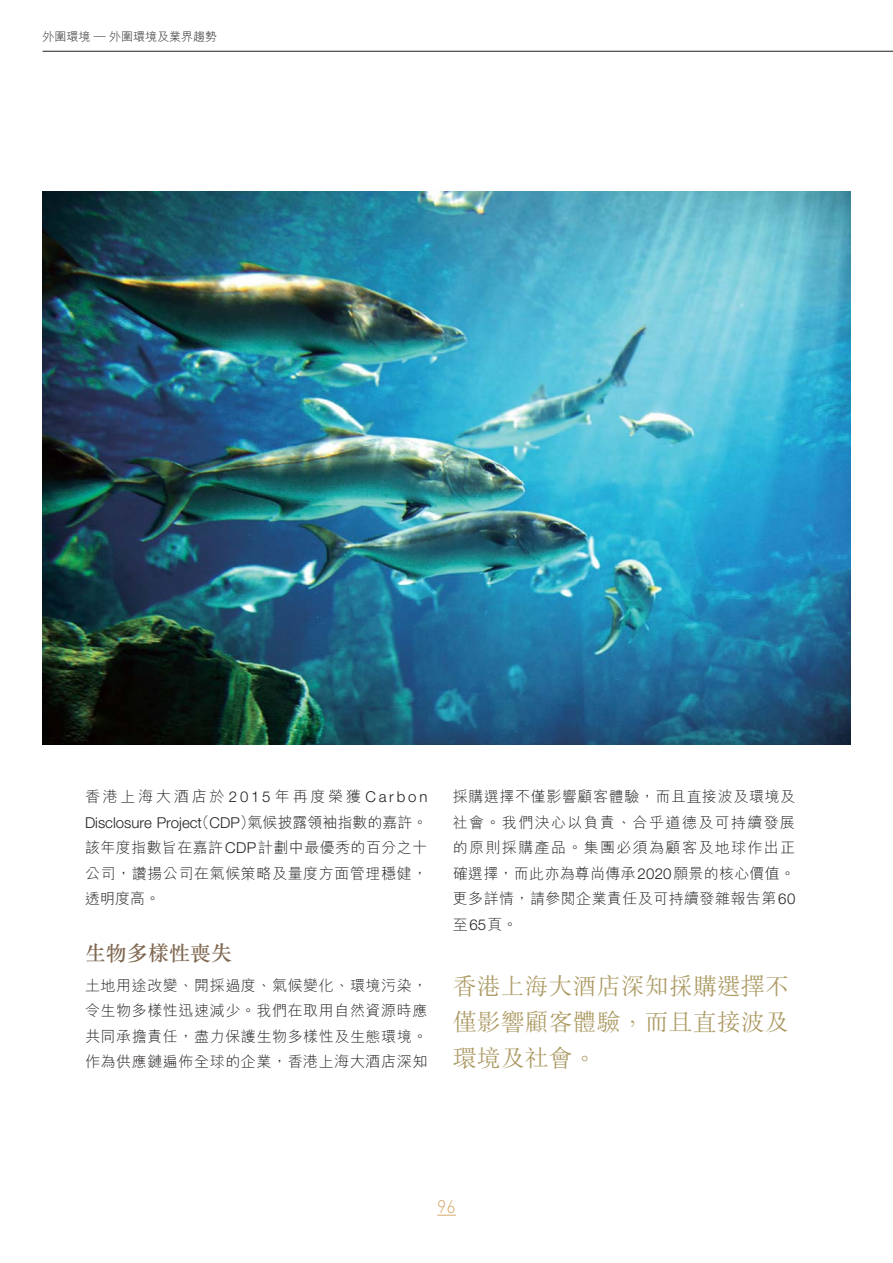
<style>
.page{position:relative;width:893px;height:1263px;background:#fff}
.page>*{position:absolute;margin:0;border:0;box-sizing:border-box;transform-origin:0 0}
.t1{font:24px/36px "M Sung HK Light E Ten B5 H";color:#ac9a63;text-align:justify}
.t2{font:21px "M Sung HK Medium E Ten B5 H";color:#806851}
.t3{font:300 18px "DIN";color:#d7ac70}
.t4{font:15px/25.5px "M Hei HK Light E Ten B5 H";letter-spacing:.04em;color:#231f20;text-align:justify}
.t5{font:300 15px "Helvetica Neue";color:#231f20}
.t6{font:15px "M Hei HK Light E Ten B5 H";letter-spacing:.185em;color:#231f20}
.t7{font:12px "M Hei HK Light E Ten B5 H";color:#231f20}
.s1{font-family:"Helvetica Neue";font-weight:300}
.s2{font-family:"M Hei HK Light E Ten B5 H";font-weight:400}
</style>
<div class="page">
<img style="left:43px;top:192px;width:807px;height:552px">
<hr style="left:43px;top:51px;width:849px;height:1px;background:#231f20">
<svg style="left:437px;top:1215px;width:19px;height:1px"></svg>
<p class="t7" style="left:43px;top:32px;width:176px">外圍環境 — 外圍環境及業界趨勢</p>
<p class="t6" style="left:85px;top:791px;width:344px">香港上海大酒店於<span class="s1">2015</span>年再度榮獲<span class="s1">Carbon</span></p>
<p class="t5" style="left:85px;top:817px;width:344px">Disclosure Project<span class="s2">（</span>CDP<span class="s2">）氣候披露領袖指數的嘉許。</span></p>
<p class="t4" style="left:85px;top:837px;width:344px">該年度指數旨在嘉許<span class="s1">CDP</span>計劃中最優秀的百分之十公司，讚揚公司在氣候策略及量度方面管理穩健，透明度高。</p>
<h2 class="t2" style="left:85px;top:945px;width:148px">生物多樣性喪失</h2>
<p class="t4" style="left:85px;top:974px;width:344px">土地用途改變、開採過度、氣候變化、環境污染，令生物多樣性迅速減少。我們在取用自然資源時應共同承擔責任，盡力保護生物多樣性及生態環境。作為供應鏈遍佈全球的企業，香港上海大酒店深知</p>
<p class="t4" style="left:453px;top:786px;width:344px">採購選擇不僅影響顧客體驗，而且直接波及環境及社會。我們決心以負責、合乎道德及可持續發展的原則採購產品。集團必須為顧客及地球作出正確選擇，而此亦為尊尚傳承<span class="s1">2020</span>願景的核心價值。更多詳情，請參閱企業責任及可持續發雜報告第<span class="s1">60</span>至<span class="s1">65</span>頁。</p>
<h1 class="t1" style="left:453px;top:971px;width:337px">香港上海大酒店深知採購選擇不僅影響顧客體驗，而且直接波及環境及社會。</h1>
<p class="t3" style="left:437px;top:1195px;width:20px">96</p>
</div>
